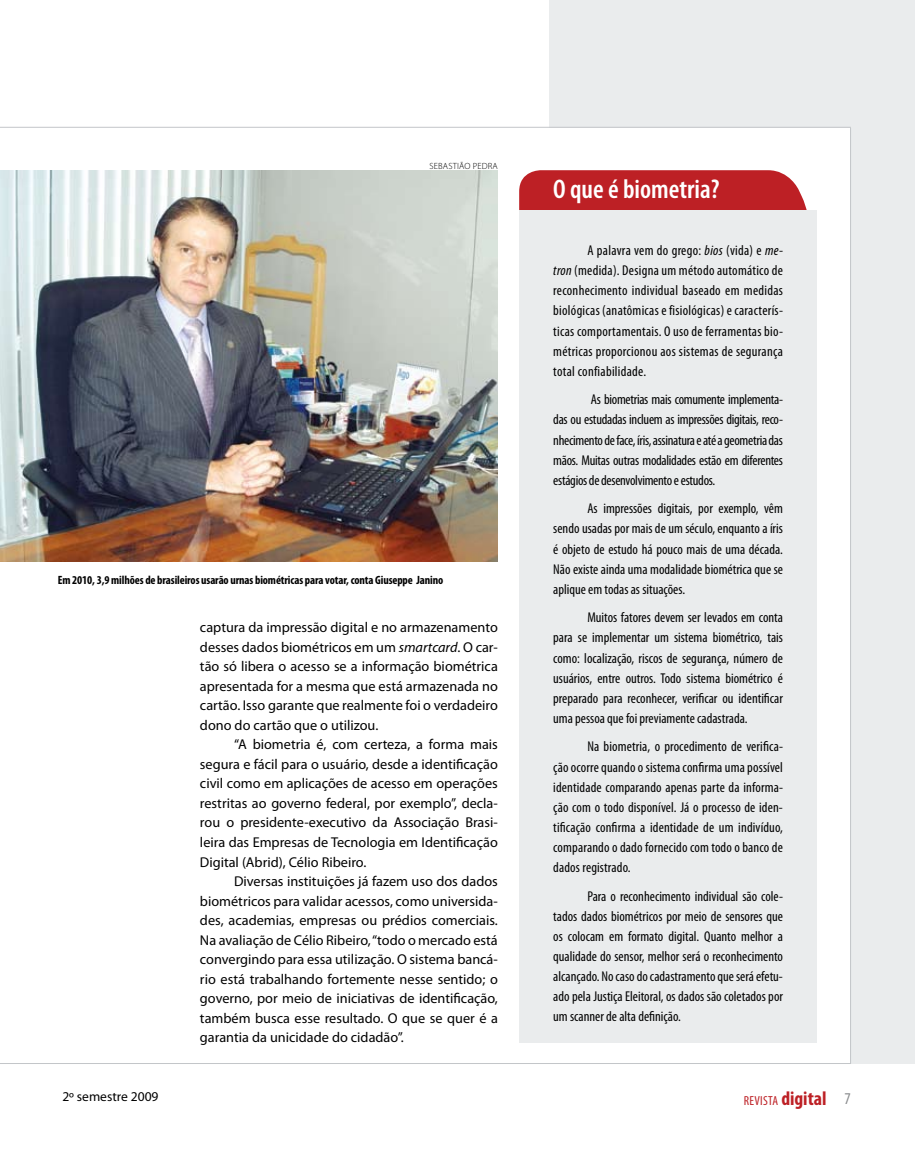
<style>
.page{position:relative;width:915px;height:1149px;background:#fff}
.page>*{position:absolute;margin:0;border:0;box-sizing:border-box;transform-origin:0 0}
.t1{font:600 condensed 27px "Myriad Pro";color:#fff}
.t2{font:condensed 14.25px/20.1px "Myriad Pro";color:#000;text-align:justify}
.t3{font:14.25px/19.5px "Myriad Pro";color:#000;text-align:justify}
.t4{font:13.5px "Myriad Pro";color:#000}
.t5{font:condensed 13.05px "Myriad Pro";letter-spacing:.02em;color:#bd2025}
.t6{font:700 condensed 12px "Myriad Pro";letter-spacing:-.01em;color:#000}
.t7{font:300 9px "Myriad Pro";letter-spacing:.02em;color:#000}
.s1{font-style:italic}
.s2{font-weight:700;font-size:19.65px}
.s3{font-size:16.5px;color:#888a8c}
</style>
<div class="page">
<div style="left:849px;top:0;width:65px;height:1063px;background:#eaeced"></div>
<div style="left:549px;top:0;width:365px;height:128px;background:#eaeced"></div>
<hr style="left:0;top:127px;width:850px;height:1px;background:#c3c6c9">
<hr style="left:0;top:1062px;width:850px;height:1px;background:#c3c6c9">
<hr style="left:849px;top:128px;width:1px;height:935px;background:#c3c6c9">
<svg style="left:519px;top:170px;width:288px;height:40px;background:#c02b2f"></svg>
<div style="left:519px;top:210px;width:297px;height:832px;background:#eaeced"></div>
<img style="left:0;top:170px;width:497px;height:391px">
<p class="t7" style="left:429px;top:161px;width:70px">SEBASTIÃO PEDRA</p>
<p class="t6" style="left:58px;top:572px;width:387px">Em 2010, 3,9 milhões de brasileiros usarão urnas biométricas para votar, conta Giuseppe Janino</p>
<p class="t3" style="left:200px;top:617px;width:299px">captura da impressão digital e no armazenamento desses dados biométricos em um <span class="s1">smartcard</span>. O car&shy;tão só libera o acesso se a informação biométrica apresentada for a mesma que está armazenada no cartão. Isso garante que realmente foi o verdadeiro dono do cartão que o utilizou.</p>
<p class="t3" style="left:200px;top:734px;width:299px;text-indent:34px">“A biometria é, com certeza, a forma mais segura e fácil para o usuário, desde a identificação civil como em aplicações de acesso em operações restritas ao governo federal, por exemplo”, decla&shy;rou o presidente-executivo da Associação Brasi&shy;leira das Empresas de Tecnologia em Identificação Digital (Abrid), Célio Ribeiro.</p>
<p class="t3" style="left:200px;top:871px;width:299px;text-indent:34px">Diversas instituições já fazem uso dos dados biométricos para validar acessos, como universida&shy;des, academias, empresas ou prédios comerciais.<br>Na avaliação de Célio Ribeiro, “todo o mercado está convergindo para essa utilização. O sistema bancá&shy;rio está trabalhando fortemente nesse sentido; o governo, por meio de iniciativas de identificação, também busca esse resultado. O que se quer é a garantia da unicidade do cidadão”.</p>
<h1 class="t1" style="left:553px;top:174px;width:168px">O que é biometria?</h1>
<p class="t2" style="left:553px;top:240px;width:231px;text-indent:34px">A palavra vem do grego: <span class="s1">bios</span> (vida) e <span class="s1">me&shy;tron</span> (medida). Designa um método automático de reconhecimento individual baseado em medidas biológicas (anatômicas e fisiológicas) e caracterís&shy;ticas comportamentais. O uso de ferramentas bio&shy;métricas proporcionou aos sistemas de segurança total confiabilidade.</p>
<p class="t2" style="left:553px;top:389px;width:231px;text-indent:37px">As biometrias mais comumente implementa&shy;das ou estudadas incluem as impressões digitais, reco&shy;nhecimento de face, íris, assinatura e até a geometria das mãos. Muitas outras modalidades estão em diferentes estágios de desenvolvimento e estudos.</p>
<p class="t2" style="left:553px;top:498px;width:231px;text-indent:34px">As impressões digitais, por exemplo, vêm sendo usadas por mais de um século, enquanto a íris é objeto de estudo há pouco mais de uma década.<br>Não existe ainda uma modalidade biométrica que se aplique em todas as situações.</p>
<p class="t2" style="left:553px;top:607px;width:231px;text-indent:34px">Muitos fatores devem ser levados em conta para se implementar um sistema biométrico, tais como: localização, riscos de segurança, número de usuários, entre outros. Todo sistema biométrico é preparado para reconhecer, verificar ou identificar uma pessoa que foi previamente cadastrada.</p>
<p class="t2" style="left:553px;top:736px;width:231px;text-indent:34px">Na biometria, o procedimento de verifica&shy;ção ocorre quando o sistema confirma uma possível identidade comparando apenas parte da informa&shy;ção com o todo disponível. Já o processo de iden&shy;tificação confirma a identidade de um indivíduo, comparando o dado fornecido com todo o banco de dados registrado.</p>
<p class="t2" style="left:553px;top:885px;width:231px;text-indent:34px">Para o reconhecimento individual são cole&shy;tados dados biométricos por meio de sensores que os colocam em formato digital. Quanto melhor a qualidade do sensor, melhor será o reconhecimento alcançado. No caso do cadastramento que será efetu&shy;ado pela Justiça Eleitoral, os dados são coletados por um scanner de alta definição.</p>
<p class="t4" style="left:62px;top:1087px;width:98px">2º semestre 2009</p>
<p class="t5" style="left:743px;top:1092px;width:109px">revista <span class="s2">digital</span> <span class="s3">7</span></p>
</div>
